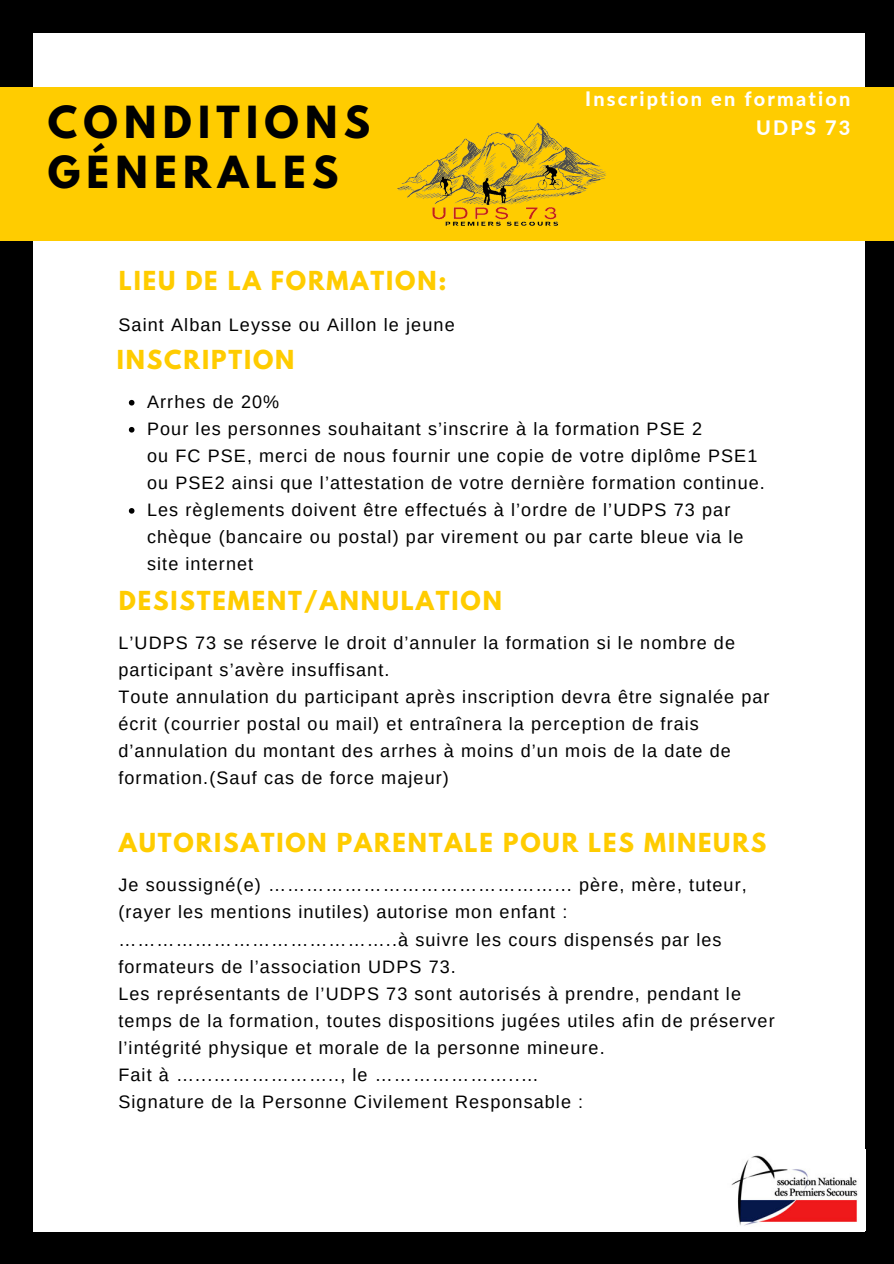
<style>
.page{position:relative;width:894px;height:1264px;background:#fff}
.page>*{position:absolute;margin:0;border:0;box-sizing:border-box;transform-origin:0 0}
.t1{font:700 39.15px "League Spartan";letter-spacing:.16em;color:#000}
.t2{font:700 23.25px "League Spartan";letter-spacing:.08em;color:#fc0}
.t3{font:800 19.8px "Lato";letter-spacing:.11em;color:#fff}
.t4{font:18px/27px "Arimo";letter-spacing:.06em;color:#000}
</style>
<div class="page">
<div style="left:0;top:0;width:893px;height:1263px;background:#000"></div>
<div style="left:34px;top:33px;width:830px;height:1198px;background:#fff"></div>
<div style="left:0;top:87px;width:893px;height:154px;background:#fc0"></div>
<svg style="left:129px;top:400px;width:5px;height:5px"></svg>
<svg style="left:129px;top:427px;width:5px;height:5px"></svg>
<svg style="left:129px;top:508px;width:5px;height:5px"></svg>
<img style="left:397px;top:122px;width:209px;height:104px">
<img style="left:731px;top:1155px;width:128px;height:71px">
<p class="t1" style="left:48px;top:102px;width:324px">CONDITIONS</p>
<p class="t1" style="left:48px;top:152px;width:292px">GÉNERALES</p>
<p class="t2" style="left:119px;top:269px;width:329px">LIEU DE LA FORMATION:</p>
<p class="t4" style="left:118px;top:311px;width:338px">Saint Alban Leysse ou Aillon le jeune</p>
<p class="t3" style="left:585px;top:86px;width:266px">Inscription en formation</p>
<p class="t3" style="left:756px;top:115px;width:96px">UDPS 73</p>
<p class="t2" style="left:117px;top:347px;width:179px">INSCRIPTION</p>
<p class="t4" style="left:147px;top:388px;width:134px">Arrhes de 20%</p>
<p class="t4" style="left:147px;top:415px;width:556px">Pour les personnes souhaitant s’inscrire à la formation PSE 2</p>
<p class="t4" style="left:147px;top:442px;width:619px">ou FC PSE, merci de nous fournir une copie de votre diplôme PSE1 ou PSE2 ainsi que l’attestation de votre dernière formation continue.</p>
<p class="t4" style="left:147px;top:496px;width:598px">Les règlements doivent être effectués à l’ordre de l’UDPS 73 par chèque (bancaire ou postal) par virement ou par carte bleue via le site internet</p>
<p class="t2" style="left:119px;top:588px;width:384px">DESISTEMENT/ANNULATION</p>
<p class="t4" style="left:118px;top:629px;width:618px">L’UDPS 73 se réserve le droit d’annuler la formation si le nombre de participant s’avère insuffisant.</p>
<p class="t4" style="left:118px;top:683px;width:652px">Toute annulation du participant après inscription devra être signalée par écrit (courrier postal ou mail) et entraînera la perception de frais d’annulation du montant des arrhes à moins d’un mois de la date de formation.(Sauf cas de force majeur)</p>
<p class="t2" style="left:119px;top:831px;width:649px">AUTORISATION PARENTALE POUR LES MINEURS</p>
<p class="t4" style="left:118px;top:871px;width:629px">Je soussigné(e) ………………………………………... père, mère, tuteur, (rayer les mentions inutiles) autorise mon enfant : ……………………………………..à suivre les cours dispensés par les formateurs de l’association UDPS 73.</p>
<p class="t4" style="left:118px;top:979px;width:657px">Les représentants de l’UDPS 73 sont autorisés à prendre, pendant le temps de la formation, toutes dispositions jugées utiles afin de préserver l’intégrité physique et morale de la personne mineure.</p>
<p class="t4" style="left:118px;top:1060px;width:422px">Fait à …...……………….., le …………………..…</p>
<p class="t4" style="left:118px;top:1087px;width:466px">Signature de la Personne Civilement Responsable :</p>
</div>
